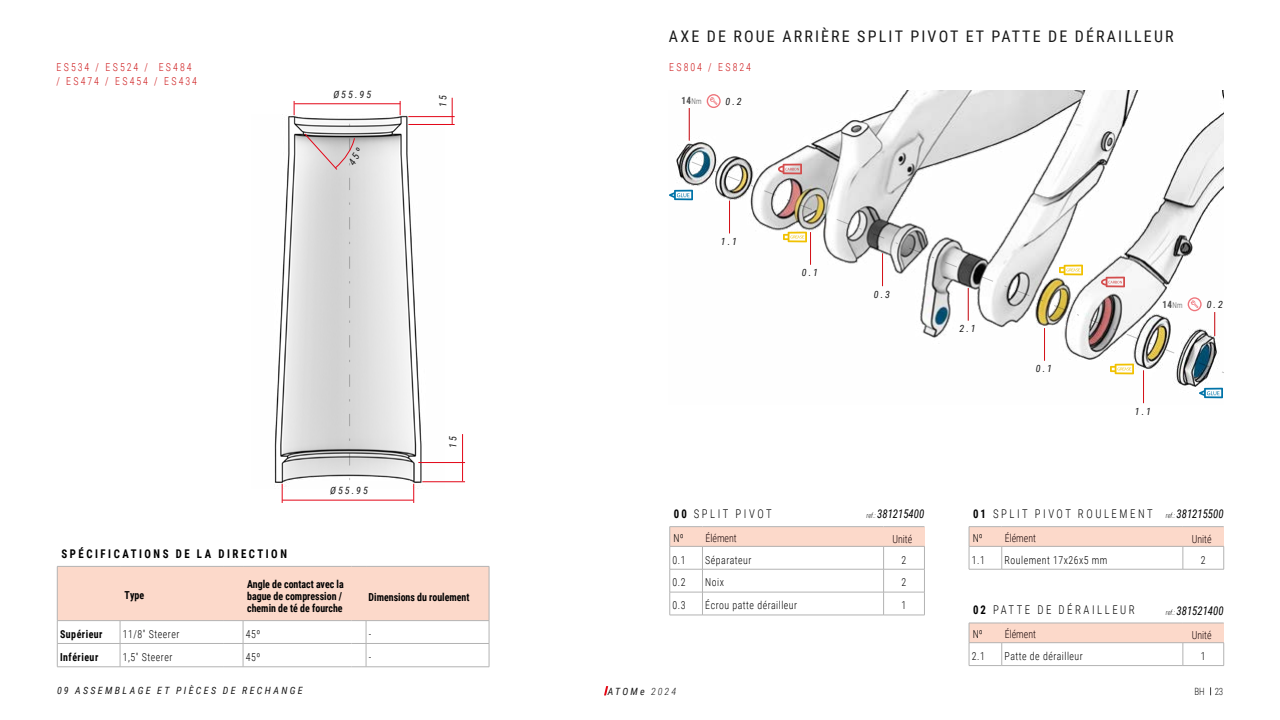
<style>
.page{position:relative;width:1280px;height:720px;background:#fff}
.page>*{position:absolute;margin:0;border:0;box-sizing:border-box;transform-origin:0 0}
.t1{font:16px "Roboto Condensed";letter-spacing:.135em;color:#1a1a1a}
.t2{font:300 12px "Roboto Condensed";letter-spacing:.235em;color:#000;scale:.9 1}
.t3{font:italic 12px "Roboto Condensed";color:#000;scale:.9 1}
.t4{font:700 12px "Roboto Condensed";letter-spacing:.235em;color:#000;scale:.9 1}
.t5{font:300 11px "Roboto Condensed";letter-spacing:.05em;color:#000;scale:.9 1}
.t6{font:700 11px/12px "Roboto Condensed";color:#000;scale:.9 1}
.t7{font:300 11px/14px "Roboto Condensed";letter-spacing:.21em;color:#cd1719;scale:.9 1}
.t8{font:300 11px "Roboto Condensed";color:#180607;scale:.9 1}
.t9{font:700 11px "Roboto Condensed";letter-spacing:.05em;color:#000;scale:.9 1}
.t10{font:italic 10px "Roboto Condensed";letter-spacing:.235em;color:#1a1a1a}
.t11{font:700 10px "Roboto Condensed";color:#4d4d4d;scale:.9 1}
.t12{font:300 10px "Roboto Condensed";color:#1a1a1a;scale:.9 1}
.s1{font-weight:300;font-size:8px}
.s2{font-weight:700}
.s3{font-weight:300;font-size:7px}
.s4{font-weight:300}
</style>
<div class="page">
<svg style="left:604px;top:686px;width:4px;height:9px"></svg>
<div style="left:670px;top:527px;width:254px;height:19px;background:#fcd9ca"></div>
<hr style="left:670px;top:569px;width:32px;height:1px;background:#b3b3b3">
<hr style="left:702px;top:569px;width:182px;height:1px;background:#b3b3b3">
<hr style="left:884px;top:569px;width:41px;height:1px;background:#b3b3b3">
<hr style="left:670px;top:592px;width:32px;height:1px;background:#b3b3b3">
<hr style="left:702px;top:592px;width:182px;height:1px;background:#b3b3b3">
<svg style="left:702px;top:547px;width:1px;height:68px"></svg>
<hr style="left:884px;top:592px;width:41px;height:1px;background:#b3b3b3">
<svg style="left:883px;top:547px;width:1px;height:68px"></svg>
<hr style="left:670px;top:615px;width:32px;height:1px;background:#b3b3b3">
<hr style="left:702px;top:615px;width:182px;height:1px;background:#b3b3b3">
<hr style="left:884px;top:615px;width:41px;height:1px;background:#b3b3b3">
<hr style="left:670px;top:526px;width:32px;height:1px;background:#b3b3b3">
<svg style="left:670px;top:527px;width:1px;height:88px"></svg>
<hr style="left:702px;top:526px;width:182px;height:1px;background:#b3b3b3">
<hr style="left:884px;top:526px;width:40px;height:1px;background:#b3b3b3">
<hr style="left:670px;top:546px;width:32px;height:1px;background:#b3b3b3">
<hr style="left:702px;top:546px;width:182px;height:1px;background:#b3b3b3">
<hr style="left:884px;top:546px;width:41px;height:1px;background:#b3b3b3">
<svg style="left:924px;top:546px;width:1px;height:69px"></svg>
<div style="left:969px;top:527px;width:255px;height:19px;background:#fcd9ca"></div>
<svg style="left:1002px;top:547px;width:1px;height:22px"></svg>
<svg style="left:1183px;top:547px;width:1px;height:22px"></svg>
<hr style="left:969px;top:569px;width:33px;height:1px;background:#b3b3b3">
<hr style="left:1002px;top:569px;width:181px;height:1px;background:#b3b3b3">
<hr style="left:1183px;top:569px;width:41px;height:1px;background:#b3b3b3">
<hr style="left:969px;top:526px;width:33px;height:1px;background:#b3b3b3">
<svg style="left:969px;top:527px;width:1px;height:42px"></svg>
<hr style="left:1002px;top:526px;width:181px;height:1px;background:#b3b3b3">
<hr style="left:1183px;top:526px;width:41px;height:1px;background:#b3b3b3">
<hr style="left:969px;top:546px;width:33px;height:1px;background:#b3b3b3">
<hr style="left:1002px;top:546px;width:181px;height:1px;background:#b3b3b3">
<hr style="left:1183px;top:546px;width:41px;height:1px;background:#b3b3b3">
<svg style="left:1224px;top:547px;width:1px;height:22px"></svg>
<div style="left:969px;top:623px;width:255px;height:20px;background:#fcd9ca"></div>
<svg style="left:1002px;top:644px;width:1px;height:21px"></svg>
<svg style="left:1183px;top:644px;width:1px;height:21px"></svg>
<hr style="left:969px;top:665px;width:33px;height:1px;background:#b3b3b3">
<hr style="left:1002px;top:665px;width:181px;height:1px;background:#b3b3b3">
<hr style="left:1183px;top:665px;width:41px;height:1px;background:#b3b3b3">
<hr style="left:969px;top:623px;width:33px;height:1px;background:#b3b3b3">
<svg style="left:969px;top:623px;width:1px;height:42px"></svg>
<hr style="left:1002px;top:623px;width:181px;height:1px;background:#b3b3b3">
<hr style="left:1183px;top:623px;width:41px;height:1px;background:#b3b3b3">
<hr style="left:969px;top:643px;width:33px;height:1px;background:#b3b3b3">
<hr style="left:1002px;top:643px;width:181px;height:1px;background:#b3b3b3">
<hr style="left:1183px;top:643px;width:41px;height:1px;background:#b3b3b3">
<svg style="left:1224px;top:643px;width:1px;height:22px"></svg>
<img style="left:681px;top:90px;width:543px;height:314px">
<svg style="left:669px;top:152px;width:555px;height:222px"></svg>
<svg style="left:57px;top:566px;width:433px;height:102px"></svg>
<hr style="left:366px;top:667px;width:123px;height:1px;background:#b3b3b3">
<img style="left:274px;top:114px;width:170px;height:374px">
<svg style="left:294px;top:101px;width:1px;height:14px"></svg>
<hr style="left:408px;top:116px;width:47px;height:1px;background:#e30617">
<hr style="left:418px;top:462px;width:47px;height:1px;background:#e30617">
<svg style="left:400px;top:101px;width:1px;height:14px"></svg>
<hr style="left:408px;top:124px;width:47px;height:1px;background:#e30617">
<hr style="left:422px;top:481px;width:43px;height:1px;background:#e30617">
<hr style="left:294px;top:103px;width:106px;height:1px;background:#e30617">
<svg style="left:452px;top:98px;width:1px;height:26px"></svg>
<hr style="left:462px;top:434px;width:1px;height:47px;background:#e30617">
<svg style="left:413px;top:484px;width:1px;height:19px"></svg>
<svg style="left:282px;top:484px;width:1px;height:19px"></svg>
<hr style="left:282px;top:500px;width:131px;height:1px;background:#e30617">
<svg style="left:303px;top:114px;width:57px;height:366px;background:#d3d2d2"></svg>
<p class="t7" style="left:56px;top:60px;width:158px">ES534 / ES524 / ES484 / ES474 / ES454 / ES434</p>
<p class="t10" style="left:333px;top:87px;width:39px">Ø55.95</p>
<p class="t10" style="left:436px;top:107px;width:13px;rotate:-90deg">15</p>
<p class="t4" style="left:61px;top:545px;width:252px">SPÉCIFICATIONS DE LA DIRECTION</p>
<p class="t10" style="left:330px;top:484px;width:39px">Ø55.95</p>
<p class="t10" style="left:446px;top:448px;width:13px;rotate:-90deg">15</p>
<p class="t6" style="left:125px;top:589px;width:23px">Type</p>
<p class="t6" style="left:247px;top:578px;width:109px">Angle de contact avec la bague de compression / chemin de té de fourche</p>
<p class="t6" style="left:369px;top:591px;width:113px">Dimensions du roulement</p>
<p class="t9" style="left:60px;top:626px;width:49px">Supérieur</p>
<p class="t5" style="left:123px;top:626px;width:64px">11/8" Steerer</p>
<p class="t5" style="left:246px;top:626px;width:18px">45º</p>
<p class="t5" style="left:369px;top:626px;width:4px">-</p>
<p class="t9" style="left:60px;top:649px;width:44px">Inférieur</p>
<p class="t5" style="left:123px;top:649px;width:57px">1,5" Steerer</p>
<p class="t5" style="left:246px;top:649px;width:18px">45º</p>
<p class="t5" style="left:369px;top:649px;width:4px">-</p>
<p class="t10" style="left:57px;top:684px;width:247px">09 ASSEMBLAGE ET PIÈCES DE RECHANGE</p>
<h1 class="t1" style="left:669px;top:25px;width:506px">AXE DE ROUE ARRIÈRE SPLIT PIVOT ET PATTE DE DÉRAILLEUR</h1>
<p class="t7" style="left:669px;top:60px;width:92px">ES804 / ES824</p>
<p class="t10" style="left:726px;top:94px;width:18px">0.2</p>
<p class="t11" style="left:681px;top:94px;width:24px">14<span class="s1">Nm</span></p>
<p class="t10" style="left:721px;top:234px;width:18px">1.1</p>
<p class="t10" style="left:802px;top:266px;width:18px">0.1</p>
<p class="t10" style="left:874px;top:287px;width:18px">0.3</p>
<p class="t10" style="left:960px;top:322px;width:18px">2.1</p>
<p class="t10" style="left:1036px;top:362px;width:18px">0.1</p>
<p class="t11" style="left:1162px;top:297px;width:24px">14<span class="s1">Nm</span></p>
<p class="t10" style="left:1207px;top:297px;width:18px">0.2</p>
<p class="t10" style="left:1135px;top:404px;width:18px">1.1</p>
<p class="t2" style="left:674px;top:505px;width:110px"><span class="s2">00</span> SPLIT PIVOT</p>
<p class="t5" style="left:673px;top:552px;width:16px">0.1</p>
<p class="t5" style="left:705px;top:552px;width:53px">Séparateur</p>
<p class="t5" style="left:902px;top:552px;width:7px">2</p>
<p class="t5" style="left:673px;top:575px;width:16px">0.2</p>
<p class="t5" style="left:705px;top:575px;width:22px">Noix</p>
<p class="t5" style="left:902px;top:575px;width:7px">2</p>
<p class="t5" style="left:673px;top:598px;width:16px">0.3</p>
<p class="t5" style="left:705px;top:598px;width:104px">Écrou patte dérailleur</p>
<p class="t5" style="left:902px;top:598px;width:7px">1</p>
<p class="t3" style="left:867px;top:506px;width:66px"><span class="s3">ref.:</span> 381215400</p>
<p class="t5" style="left:674px;top:530px;width:13px">Nº</p>
<p class="t8" style="left:705px;top:530px;width:36px">Élément</p>
<p class="t8" style="left:892px;top:531px;width:24px">Unité</p>
<p class="t2" style="left:973px;top:505px;width:201px"><span class="s2">01</span> SPLIT PIVOT ROULEMENT</p>
<p class="t5" style="left:972px;top:552px;width:16px">1.1</p>
<p class="t5" style="left:1005px;top:552px;width:116px">Roulement 17x26x5 mm</p>
<p class="t5" style="left:1201px;top:552px;width:7px">2</p>
<p class="t2" style="left:973px;top:602px;width:181px"><span class="s2">02</span> PATTE DE DÉRAILLEUR</p>
<p class="t5" style="left:972px;top:648px;width:16px">2.1</p>
<p class="t5" style="left:1005px;top:648px;width:88px">Patte de dérailleur</p>
<p class="t5" style="left:1201px;top:648px;width:7px">1</p>
<p class="t3" style="left:1166px;top:506px;width:66px"><span class="s3">ref.:</span> 381215500</p>
<p class="t8" style="left:1005px;top:530px;width:36px">Élément</p>
<p class="t5" style="left:973px;top:530px;width:13px">Nº</p>
<p class="t8" style="left:1192px;top:531px;width:24px">Unité</p>
<p class="t3" style="left:1166px;top:602px;width:66px"><span class="s3">ref.:</span> 381521400</p>
<p class="t8" style="left:1005px;top:626px;width:36px">Élément</p>
<p class="t5" style="left:973px;top:626px;width:13px">Nº</p>
<p class="t8" style="left:1192px;top:627px;width:24px">Unité</p>
<p class="t10" style="left:608px;top:685px;width:70px">ATOMe <span class="s4">2024</span></p>
<p class="t12" style="left:1194px;top:685px;width:34px">BH 23</p>
</div>
